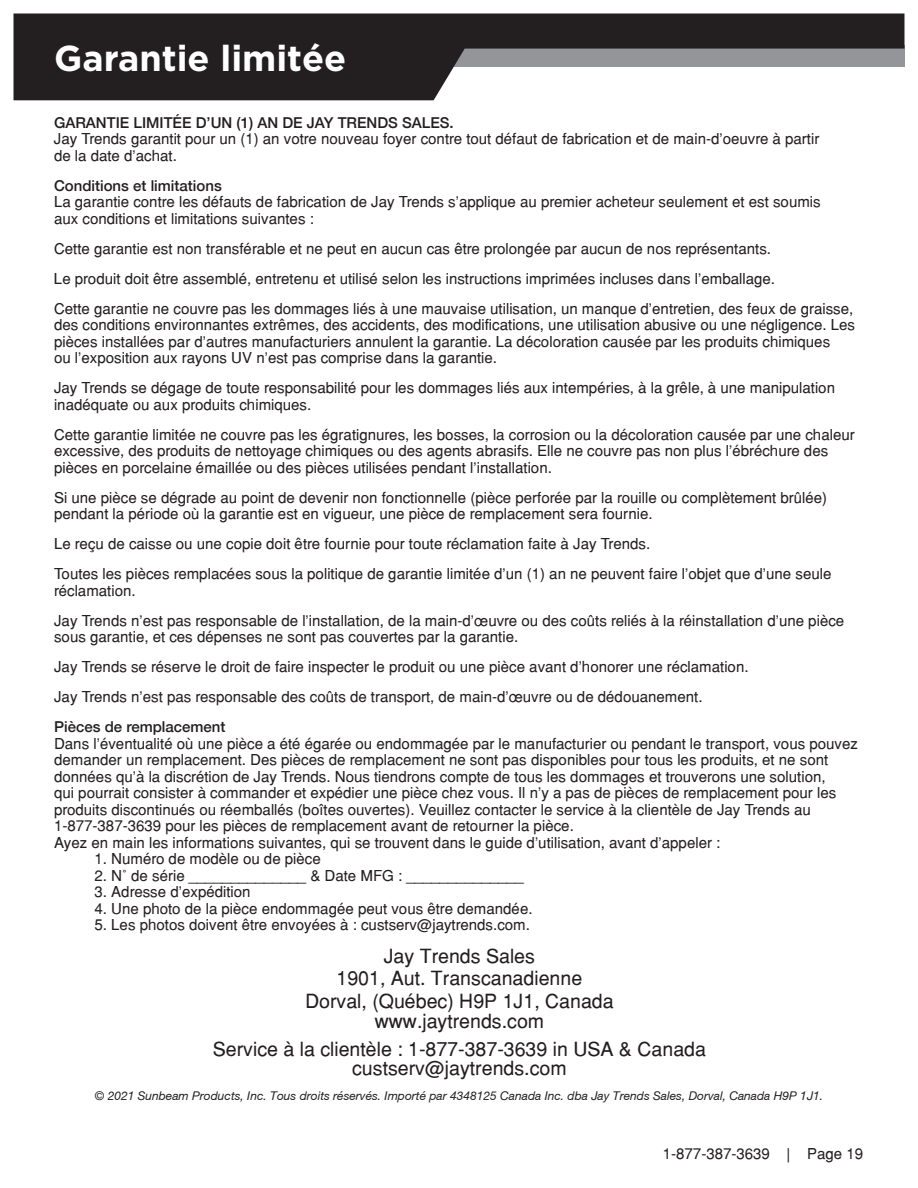
<style>
.page{position:relative;width:918px;height:1188px;background:#fff}
.page>*{position:absolute;margin:0;border:0;box-sizing:border-box;transform-origin:0 0}
.t1{font:700 36px "Gotham";color:#fff}
.t2{font:19.5px/22.4px "Helvetica";color:#231f20;text-align:center}
.t3{font:15px/16.5px "Helvetica";color:#231f20}
.t4{font:500 15px "Helvetica 65";color:#231f20}
.t5{font:italic 12px "Helvetica 56";color:#231f20}
.s1{font-family:"Myriad Pro"}
</style>
<div class="page">
<svg style="left:14px;top:14px;width:890px;height:86px;fill:#231f20"></svg>
<h1 class="t1" style="left:54px;top:34px;width:294px">Garantie limitée</h1>
<p class="t4" style="left:54px;top:113px;width:401px">GARANTIE LIMITÉE D’UN (1) AN DE JAY TRENDS SALES.</p>
<p class="t3" style="left:54px;top:130px;width:767px">Jay Trends garantit pour un (1) an votre nouveau foyer contre tout défaut de fabrication et de main-d’oeuvre à partir de la date d’achat.</p>
<p class="t4" style="left:54px;top:176px;width:169px">Conditions et limitations</p>
<p class="t3" style="left:54px;top:193px;width:768px">La garantie contre les défauts de fabrication de Jay Trends s’applique au premier acheteur seulement et est soumis aux conditions et limitations suivantes :</p>
<p class="t3" style="left:54px;top:233px;width:801px;line-height:30px">Cette garantie est non transférable et ne peut en aucun cas être prolongée par aucun de nos représentants.<br>Le produit doit être assemblé, entretenu et utilisé selon les instructions imprimées incluses dans l’emballage.<br>Cette garantie ne couvre pas les dommages liés à une mauvaise utilisation, un manque d’entretien, des feux de graisse,</p>
<p class="t3" style="left:54px;top:316px;width:803px">des conditions environnantes extrêmes, des accidents, des modifications, une utilisation abusive ou une n<span class="s1">é</span>gligence. Les pièces installées par d’autres manufacturiers annulent la garantie. La décoloration causée par les produits chimiques<br>ou l’exposition aux rayons UV n’est pas comprise dans la garantie.</p>
<p class="t3" style="left:54px;top:379px;width:783px">Jay Trends se dégage de toute responsabilité pour les dommages liés aux intempéries, à la grêle, à une manipulation inadéquate ou aux produits chimiques.</p>
<p class="t3" style="left:54px;top:426px;width:802px">Cette garantie limitée ne couvre pas les égratignures, les bosses, la corrosion ou la décoloration causée par une chaleur excessive, des produits de nettoyage chimiques ou des agents abrasifs. Elle ne couvre pas non plus l’ébréchure des pièces en porcelaine émaillée ou des pièces utilisées pendant l’installation.</p>
<p class="t3" style="left:54px;top:489px;width:775px">Si une pièce se dégrade au point de devenir non fonctionnelle (pièce perforée par la rouille ou complètement brûlée) pendant la période où la garantie est en vigueur, une pièce de remplacement sera fournie.</p>
<p class="t3" style="left:54px;top:529px;width:779px;line-height:30px">Le reçu de caisse ou une copie doit être fournie pour toute réclamation faite à Jay Trends.<br>Toutes les pièces remplacées sous la politique de garantie limitée d’un (1) an ne peuvent faire l’objet que d’une seule</p>
<p class="t3" style="left:54px;top:575px;width:792px;line-height:30px">réclamation.<br>Jay Trends n’est pas responsable de l’installation, de la main-d’œuvre ou des coûts reliés à la réinstallation d’une pièce</p>
<p class="t3" style="left:54px;top:622px;width:696px;line-height:30px">sous garantie, et ces dépenses ne sont pas couvertes par la garantie.<br>Jay Trends se réserve le droit de faire inspecter le produit ou une pièce avant d’honorer une réclamation.<br>Jay Trends n’est pas responsable des coûts de transport, de main-d’œuvre ou de dédouanement.</p>
<p class="t4" style="left:54px;top:718px;width:173px">Pièces de remplacement</p>
<p class="t3" style="left:54px;top:735px;width:806px">Dans l’éventualité où une pièce a été égarée ou endommagée par le manufacturier ou pendant le transport, vous pouvez demander un remplacement. Des pièces de remplacement ne sont pas disponibles pour tous les produits, et ne sont données qu’à la discrétion de Jay Trends. Nous tiendrons compte de tous les dommages et trouverons une solution,<br>qui pourrait consister à commander et expédier une pièce chez vous. Il n’y a pas de pièces de remplacement pour les produits discontinués ou réemballés (boîtes ouvertes). Veuillez contacter le service à la clientèle de Jay Trends au 1-877-387-3639 pour les pièces de remplacement avant de retourner la pièce.<br>Ayez en main les informations suivantes, qui se trouvent dans le guide d’utilisation, avant d’appeler :</p>
<p class="t3" style="left:95px;top:850px;width:228px">1. Numéro de modèle ou de pièce</p>
<p class="t3" style="left:95px;top:867px;width:431px">2. N˚ de série ______________ &amp; Date MFG : ______________</p>
<p class="t3" style="left:95px;top:883px;width:158px">3. Adresse d’expédition</p>
<p class="t3" style="left:95px;top:900px;width:439px">4. Une photo de la pièce endommagée peut vous être demandée.</p>
<p class="t3" style="left:95px;top:916px;width:437px">5. Les photos doivent être envoyées à : custserv@jaytrends.com.</p>
<h2 class="t2" style="left:305px;top:945px;width:310px">Jay Trends Sales<br>1901, Aut. Transcanadienne<br>Dorval, (Québec) H9P 1J1, Canada</h2>
<h2 class="t2" style="left:375px;top:1010px;width:171px">www.jaytrends.com</h2>
<h2 class="t2" style="left:213px;top:1039px;width:495px;line-height:19.5px">Service à la clientèle : 1-877-387-3639 in USA &amp; Canada custserv@jaytrends.com</h2>
<p class="t5" style="left:95px;top:1089px;width:730px">© 2021 Sunbeam Products, Inc. Tous droits réservés. Importé par 4348125 Canada Inc. dba Jay Trends Sales, Dorval, Canada H9P 1J1.</p>
<p class="t3" style="left:663px;top:1145px;width:202px">1-877-387-3639 | Page 19</p>
</div>
